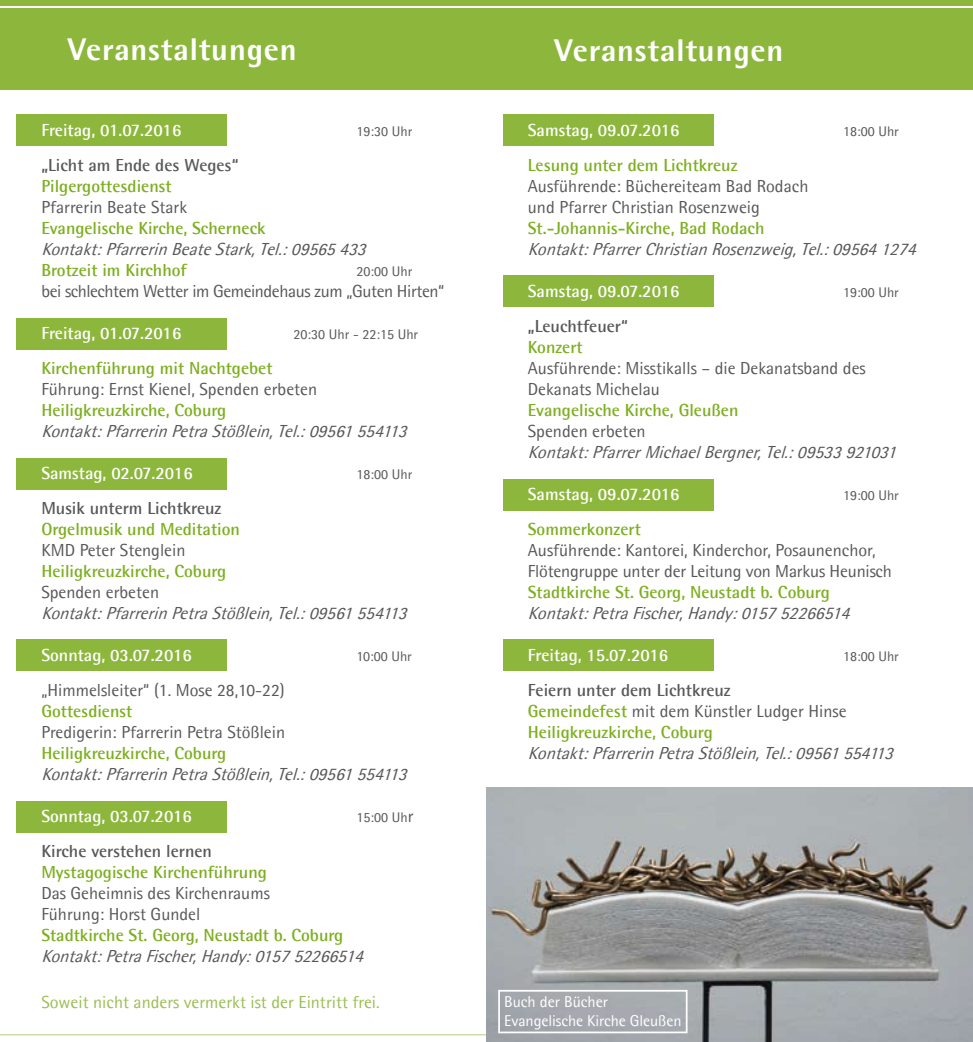
<style>
.page{position:relative;width:973px;height:1042px;background:#fff}
.page>*{position:absolute;margin:0;border:0;box-sizing:border-box;transform-origin:0 0}
.t1{font:800 31.5px "Agfa Rotis Semisans";letter-spacing:.025em;color:#fff}
.t2{font:700 17.5px/21px "Agfa Rotis Semisans";color:#7daf1e}
.t3{font:17.5px/21px "Agfa Rotis Semisans";color:#58585a}
.t4{font:italic 17.5px "Agfa Rotis Semisans";color:#58585a}
.t5{font:700 17.5px "Agfa Rotis Semisans";color:#fff}
.t6{font:700 17.5px "Agfa Rotis Semisans";color:#58585a}
.t7{font:17.5px "Agfa Rotis Semisans";letter-spacing:-.025em;color:#58585a}
.t8{font:17.5px "Agfa Rotis Semisans";color:#9cbe52}
.t9{font:15.75px/18.9px "Agfa Rotis Semisans";letter-spacing:-.005em;color:#fff}
.t10{font:14px "Agfa Rotis Semisans";color:#58585a}
.s1{font-size:17.5px}
.s2{color:#58585a}
.s3{font-weight:400;color:#58585a}
</style>
<div class="page">
<div style="left:0;top:0;width:486px;height:89px;background:#8db73c"></div>
<hr style="left:0;top:6px;width:486px;height:2px;background:#fff">
<hr style="left:0;top:1034px;width:486px;height:1px;background:#b8ce80">
<div style="left:486px;top:0;width:486px;height:89px;background:#8db73c"></div>
<hr style="left:486px;top:6px;width:486px;height:2px;background:#fff">
<div style="left:17px;top:801px;width:210px;height:31px;background:#8db73c"></div>
<div style="left:17px;top:640px;width:210px;height:31px;background:#8db73c"></div>
<div style="left:17px;top:458px;width:210px;height:31px;background:#8db73c"></div>
<div style="left:17px;top:318px;width:210px;height:32px;background:#8db73c"></div>
<div style="left:17px;top:114px;width:210px;height:32px;background:#8db73c"></div>
<div style="left:503px;top:639px;width:210px;height:32px;background:#8db73c"></div>
<div style="left:503px;top:479px;width:210px;height:31px;background:#8db73c"></div>
<div style="left:503px;top:275px;width:210px;height:32px;background:#8db73c"></div>
<div style="left:503px;top:114px;width:210px;height:32px;background:#8db73c"></div>
<img style="left:486px;top:787px;width:486px;height:255px">
<div style="left:498px;top:990px;width:189px;height:43px;border:2px solid #fff"></div>
<h1 class="t1" style="left:68px;top:30px;width:230px">Veranstaltungen</h1>
<h1 class="t1" style="left:554px;top:30px;width:230px">Veranstaltungen</h1>
<p class="t5" style="left:41px;top:119px;width:141px">Freitag, 01.07.2016</p>
<p class="t10" style="left:356px;top:123px;width:57px">19:30 Uhr</p>
<p class="t6" style="left:41px;top:154px;width:199px">„Licht am Ende des Weges“</p>
<p class="t2" style="left:41px;top:175px;width:132px">Pilgergottesdienst</p>
<p class="t3" style="left:41px;top:197px;width:147px">Pfarrerin Beate Stark</p>
<p class="t2" style="left:41px;top:217px;width:226px">Evangelische Kirche, Scherneck</p>
<p class="t4" style="left:41px;top:239px;width:331px">Kontakt:PfarrerinBeateStark,Tel.:09565433</p>
<p class="t2" style="left:41px;top:259px;width:147px">Brotzeit im Kirchhof</p>
<p class="t10" style="left:356px;top:263px;width:57px">20:00 Uhr</p>
<p class="t7" style="left:41px;top:281px;width:404px">bei schlechtem Wetter im Gemeindehaus zum „Guten Hirten“</p>
<p class="t5" style="left:41px;top:322px;width:141px">Freitag, 01.07.2016</p>
<p class="t10" style="left:293px;top:326px;width:126px">20:30 Uhr - 22:15 Uhr</p>
<p class="t2" style="left:41px;top:357px;width:232px">Kirchenführung mit Nachtgebet</p>
<p class="t3" style="left:41px;top:379px;width:277px">Führung: Ernst Kienel, Spenden erbeten</p>
<p class="t2" style="left:41px;top:399px;width:186px">Heiligkreuzkirche, Coburg</p>
<p class="t4" style="left:41px;top:421px;width:372px">Kontakt:PfarrerinPetraStößlein,Tel.:09561554113</p>
<p class="t5" style="left:41px;top:462px;width:153px">Samstag, 02.07.2016</p>
<p class="t10" style="left:356px;top:466px;width:57px">18:00 Uhr</p>
<p class="t6" style="left:41px;top:497px;width:181px">Musik unterm Lichtkreuz</p>
<p class="t2" style="left:41px;top:518px;width:200px">Orgelmusik und Meditation</p>
<p class="t3" style="left:41px;top:540px;width:146px">KMD Peter Stenglein</p>
<p class="t2" style="left:41px;top:560px;width:186px">Heiligkreuzkirche, Coburg</p>
<p class="t3" style="left:41px;top:582px;width:119px">Spenden erbeten</p>
<p class="t4" style="left:41px;top:603px;width:372px">Kontakt:PfarrerinPetraStößlein,Tel.:09561554113</p>
<p class="t5" style="left:41px;top:644px;width:152px">Sonntag, 03.07.2016</p>
<p class="t10" style="left:356px;top:648px;width:57px">10:00 Uhr</p>
<p class="t3" style="left:41px;top:680px;width:245px">„Himmelsleiter“ (1. Mose 28,10-22)</p>
<p class="t2" style="left:41px;top:700px;width:92px">Gottesdienst</p>
<p class="t3" style="left:41px;top:722px;width:245px">Predigerin: Pfarrerin Petra Stößlein</p>
<p class="t2" style="left:41px;top:742px;width:186px">Heiligkreuzkirche, Coburg</p>
<p class="t4" style="left:41px;top:764px;width:372px">Kontakt:PfarrerinPetraStößlein,Tel.:09561554113</p>
<p class="t5" style="left:41px;top:805px;width:152px">Sonntag, 03.07.2016</p>
<p class="t10" style="left:356px;top:809px;width:59px">15:00 Uh<span class="s1">r</span></p>
<p class="t6" style="left:41px;top:840px;width:172px">Kirche verstehen lernen</p>
<p class="t2" style="left:41px;top:861px;width:227px">Mystagogische Kirchenführung</p>
<p class="t3" style="left:41px;top:883px;width:230px">Das Geheimnis des Kirchenraums<br>Führung: Horst Gundel</p>
<p class="t2" style="left:41px;top:924px;width:303px">Stadtkirche St. Georg, Neustadt b. Coburg</p>
<p class="t4" style="left:41px;top:946px;width:329px">Kontakt:PetraFischer,Handy:015752266514</p>
<p class="t8" style="left:41px;top:991px;width:340px">Soweit nicht anders vermerkt ist der Eintritt frei.</p>
<p class="t5" style="left:527px;top:119px;width:153px">Samstag, 09.07.2016</p>
<p class="t10" style="left:842px;top:123px;width:57px">18:00 Uhr</p>
<p class="t2" style="left:527px;top:154px;width:211px">Lesung unter dem Lichtkreuz</p>
<p class="t3" style="left:527px;top:175px;width:282px">Ausführende: Büchereiteam Bad Rodach und Pfarrer Christian Rosenzweig</p>
<p class="t2" style="left:527px;top:217px;width:238px">St.-Johannis-Kirche, Bad Rodach</p>
<p class="t4" style="left:527px;top:238px;width:395px">Kontakt:PfarrerChristianRosenzweig,Tel.:095641274</p>
<p class="t5" style="left:527px;top:280px;width:153px">Samstag, 09.07.2016</p>
<p class="t10" style="left:842px;top:284px;width:57px">19:00 Uhr</p>
<p class="t6" style="left:527px;top:315px;width:101px">„Leuchtfeuer“</p>
<p class="t2" style="left:527px;top:336px;width:56px">Konzert</p>
<p class="t3" style="left:527px;top:357px;width:339px">Ausführende: Misstikalls – die Dekanatsband des<br>Dekanats Michelau</p>
<p class="t2" style="left:527px;top:399px;width:212px">Evangelische Kirche, Gleußen</p>
<p class="t3" style="left:527px;top:420px;width:119px">Spenden erbeten</p>
<p class="t4" style="left:527px;top:441px;width:375px">Kontakt:PfarrerMichaelBergner,Tel.:09533921031</p>
<p class="t5" style="left:527px;top:483px;width:153px">Samstag, 09.07.2016</p>
<p class="t10" style="left:842px;top:487px;width:57px">19:00 Uhr</p>
<p class="t2" style="left:527px;top:518px;width:114px">Sommerkonzert</p>
<p class="t3" style="left:527px;top:539px;width:365px">Ausführende: Kantorei, Kinderchor, Posaunenchor,<br>Flötengruppe unter der Leitung von Markus Heunisch</p>
<p class="t2" style="left:527px;top:581px;width:303px">Stadtkirche St. Georg, Neustadt b. Coburg</p>
<p class="t4" style="left:527px;top:602px;width:329px">Kontakt:PetraFischer,Handy:015752266514</p>
<p class="t5" style="left:527px;top:644px;width:142px">Freitag, 15.07.2016</p>
<p class="t10" style="left:842px;top:648px;width:57px">18:00 Uhr</p>
<p class="t2" style="left:527px;top:679px;width:320px"><span class="s2">Feiern unter dem Lichtkreuz<br></span>Gemeindefest <span class="s3">mit dem Künstler Ludger Hinse<br></span>Heiligkreuzkirche, Coburg</p>
<p class="t4" style="left:527px;top:742px;width:372px">Kontakt:PfarrerinPetraStößlein,Tel.:09561554113</p>
<p class="t9" style="left:504px;top:992px;width:179px">Buch der Bücher<br>Evangelische Kirche Gleußen</p>
</div>
